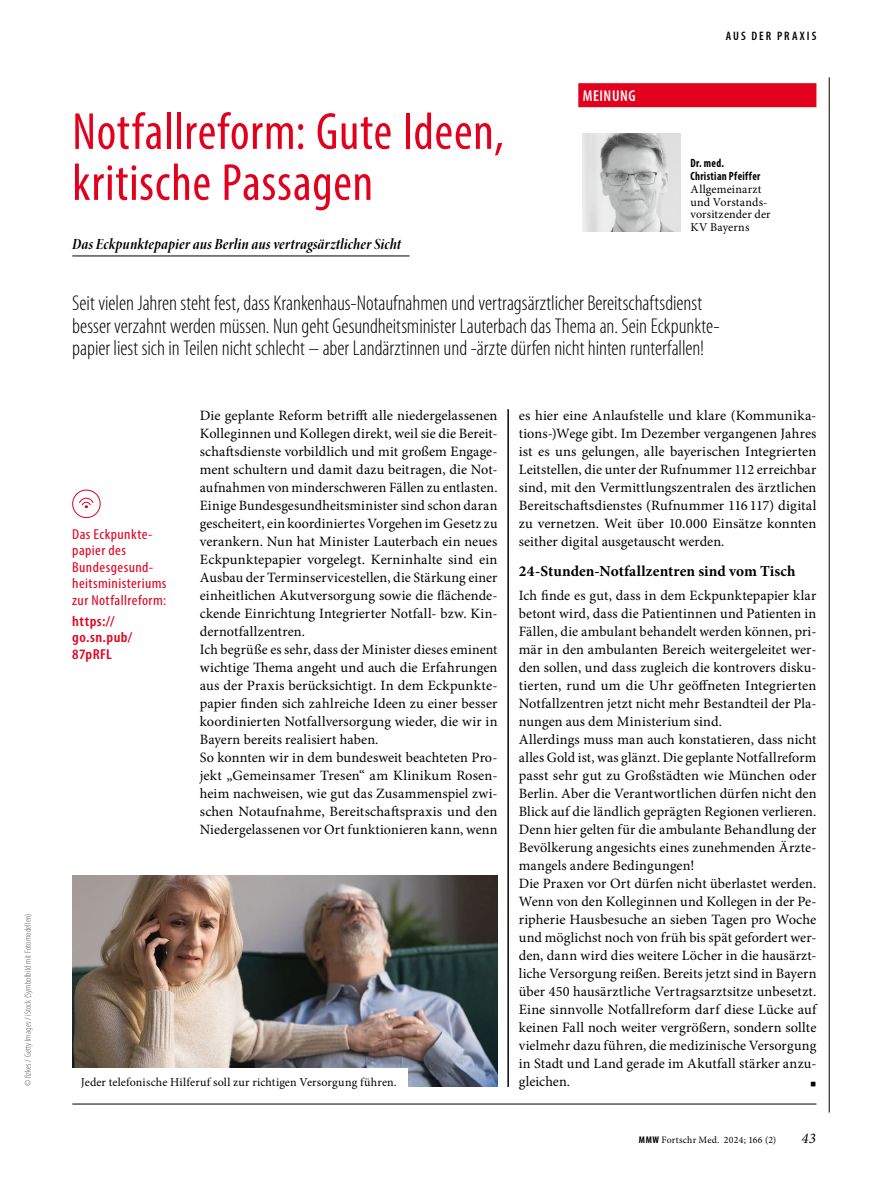
<style>
.page{position:relative;width:893px;height:1187px;background:#fff}
.page>*{position:absolute;margin:0;border:0;box-sizing:border-box;transform-origin:0 0}
.Title_kleinrot{font:condensed 52.5px/51px "Myriad Pro";letter-spacing:.015em;color:#e3001d}
.Trailer_1{font:300 condensed 21.45px/22.5px "Myriad Pro";letter-spacing:-.005em;color:#000}
.SuperTitle_1{font:15.75px "Minion Pro Bold Cn It Disp";letter-spacing:.005em;color:#000}
.t1{font:600 condensed 15.75px "Myriad Pro";letter-spacing:.035em;color:#fff}
.SectionHeading_1_x{font:700 15.3px "Minion Pro";color:#000}
.t2{font:italic 14.85px "Minion Pro";color:#000}
.NoXML_Para_Box_rot{font:condensed 14.4px/16.5px "Myriad Pro";letter-spacing:.025em;color:#e3001d;scale:1.1 1}
.Box_Link{font:600 condensed 14.4px/16.5px "Myriad Pro";letter-spacing:.025em;color:#e3001d;scale:1.1 1}
.Para_x{font:14.25px/18px "Minion Pro";letter-spacing:.005em;color:#000;text-align:justify}
.t3{font:600 condensed 12.3px "Myriad Pro";letter-spacing:.165em;color:#000}
.Image_Caption_x{font:12px/12.8px "Minion Pro";letter-spacing:.01em;color:#000}
.Image_Caption_Author{font:700 condensed 12px/12.8px "Myriad Pro";letter-spacing:.03em;color:#000;scale:.9 1}
.Para_x-2{font:10.5px "Arial Unicode MS";color:#000}
.t4{font:9.75px "Minion Pro";letter-spacing:.025em;color:#000}
.Image_Source_x{font:300 condensed 9px "Myriad Pro";letter-spacing:.02em;color:#565655}
.s1{font-family:"Myriad Pro";font-weight:700;font-stretch:condensed}
</style>
<div class="page">
<div style="left:578px;top:83px;width:238px;height:24px;background:#e3001d"></div>
<hr style="left:72px;top:1103px;width:744px;height:1px;background:#000">
<hr style="left:829px;top:77px;width:1px;height:1035px;background:#000">
<hr style="left:508px;top:409px;width:1px;height:677px;background:#000">
<hr style="left:72px;top:256px;width:338px;height:1px;background:#000">
<img style="left:583px;top:133px;width:97px;height:98px">
<img style="left:72px;top:875px;width:425px;height:210px">
<div style="left:72px;top:1067px;width:336px;height:18px;background:#fff"></div>
<div style="left:72px;top:489px;width:29px;height:29px;border:1px solid #e3001d;border-radius:50%"></div>
<svg style="left:79px;top:497px;width:15px;height:11px"></svg>
<p class="Image_Source_x" style="left:23px;top:1085px;width:174px;rotate:-90deg">© fizkes / Getty Images / iStock (Symbolbild mit Fotomodellen)</p>
<p class="Title_kleinrot" style="left:72px;top:105px;width:433px">Notfallreform: Gute Ideen, kritische Passagen</p>
<p class="SuperTitle_1" style="left:72px;top:234px;width:330px">Das Eckpunktepapier aus Berlin aus vertragsärztlicher Sicht</p>
<p class="t1" style="left:583px;top:87px;width:54px">MEINUNG</p>
<p class="t3" style="left:726px;top:29px;width:92px">AUS DER PRAXIS</p>
<p class="Image_Caption_Author" style="left:691px;top:157px;width:79px">Dr. med.<br>Christian Pfeiffer</p>
<p class="Image_Caption_x" style="left:691px;top:183px;width:82px">Allgemeinarzt und Vorstands&shy;vorsitzender der<br>KV Bayerns</p>
<p class="Trailer_1" style="left:72px;top:292px;width:649px">Seit vielen Jahren steht fest, dass Krankenhaus-Notaufnahmen und vertragsärztlicher Bereitschaftsdienst besser verzahnt werden müssen. Nun geht Gesundheitsminister Lauterbach das Thema an. Sein Eckpunkte&shy;papier liest sich in Teilen nicht schlecht – aber Landärztinnen und -ärzte dürfen nicht hinten runterfallen!</p>
<p class="NoXML_Para_Box_rot" style="left:72px;top:525px;width:87px">Das Eckpunkte&shy;papier des<br>Bundesgesund&shy;heitsministeriums zur Notfallreform:</p>
<p class="Box_Link" style="left:72px;top:613px;width:56px">https:// go.sn.pub/<br>87pRFL</p>
<p class="Para_x" style="left:200px;top:406px;width:299px">Die geplante Reform betrifft alle niedergelassenen Kolleginnen und Kollegen direkt, weil sie die Bereit&shy;schaftsdienste vorbildlich und mit großem Engage&shy;ment schultern und damit dazu beitragen, die Not&shy;aufnahmen von minderschweren Fällen zu entlasten.<br>Einige Bundesgesundheitsminister sind schon daran gescheitert, ein koordiniertes Vorgehen im Gesetz zu verankern. Nun hat Minister Lauterbach ein neues Eckpunktepapier vorgelegt. Kerninhalte sind ein Ausbau der Terminservicestellen, die Stärkung einer einheitlichen Akutversorgung sowie die flächende&shy;ckende Einrichtung Integrierter Notfall- bzw. Kin&shy;dernotfallzentren.</p>
<p class="Para_x" style="left:200px;top:640px;width:299px">Ich begrüße es sehr, dass der Minister dieses eminent wichtige Thema angeht und auch die Erfahrungen aus der Praxis berücksichtigt. In dem Eckpunkte&shy;papier finden sich zahlreiche Ideen zu einer besser koordinierten Notfallversorgung wieder, die wir in Bayern bereits realisiert haben.</p>
<p class="Para_x" style="left:200px;top:748px;width:299px">So konnten wir in dem bundesweit beachteten Pro&shy;jekt „Gemeinsamer Tresen“ am Klinikum Rosen&shy;heim nachweisen, wie gut das Zusammenspiel zwi&shy;schen Notaufnahme, Bereitschaftspraxis und den Niedergelassenen vor Ort funktionieren kann, wenn</p>
<p class="Image_Caption_x" style="left:81px;top:1075px;width:317px">Jeder telefonische Hilferuf soll zur richtigen Versorgung führen.</p>
<p class="Para_x" style="left:519px;top:406px;width:299px">es hier eine Anlaufstelle und klare (Kommunika&shy;tions-)Wege gibt. Im Dezember vergangenen Jahres ist es uns gelungen, alle bayerischen Integrierten Leitstellen, die unter der Rufnummer 112 erreichbar sind, mit den Vermittlungszentralen des ärztlichen Bereitschaftsdienstes (Rufnummer 116 117) digital zu vernetzen. Weit über 10.000 Einsätze konnten seither digital ausgetauscht werden.</p>
<p class="SectionHeading_1_x" style="left:519px;top:560px;width:278px">24-Stunden-Notfallzentren sind vom Tisch</p>
<p class="Para_x" style="left:519px;top:586px;width:299px">Ich finde es gut, dass in dem Eckpunktepapier klar betont wird, dass die Patientinnen und Patienten in Fällen, die ambulant behandelt werden können, pri&shy;mär in den ambulanten Bereich weitergeleitet wer&shy;den sollen, und dass zugleich die kontrovers disku&shy;tierten, rund um die Uhr geöffneten Integrierten Notfallzentren jetzt nicht mehr Bestandteil der Pla&shy;nungen aus dem Ministerium sind.</p>
<p class="Para_x" style="left:519px;top:730px;width:299px">Allerdings muss man auch konstatieren, dass nicht alles Gold ist, was glänzt. Die geplante Notfallreform passt sehr gut zu Großstädten wie München oder Berlin. Aber die Verantwortlichen dürfen nicht den Blick auf die ländlich geprägten Regionen verlieren.<br>Denn hier gelten für die ambulante Behandlung der Bevölkerung angesichts eines zunehmenden Ärzte&shy;mangels andere Bedingungen!</p>
<p class="Para_x" style="left:519px;top:874px;width:299px">Die Praxen vor Ort dürfen nicht überlastet werden.<br>Wenn von den Kolleginnen und Kollegen in der Pe&shy;ripherie Hausbesuche an sieben Tagen pro Woche und möglichst noch von früh bis spät gefordert wer&shy;den, dann wird dies weitere Löcher in die hausärzt&shy;liche Versorgung reißen. Bereits jetzt sind in Bayern über 450 hausärztliche Vertragsarztsitze unbesetzt.<br>Eine sinnvolle Notfallreform darf diese Lücke auf keinen Fall noch weiter vergrößern, sondern sollte vielmehr dazu führen, die medizinische Versorgung in Stadt und Land gerade im Akutfall stärker anzu&shy;gleichen.</p>
<p class="Para_x-2" style="left:810px;top:1076px;width:8px">■</p>
<p class="t4" style="left:639px;top:1132px;width:139px"><span class="s1">MMW</span> Fortschr Med. 2024; 166 (2)</p>
<p class="t2" style="left:802px;top:1128px;width:16px">43</p>
</div>
